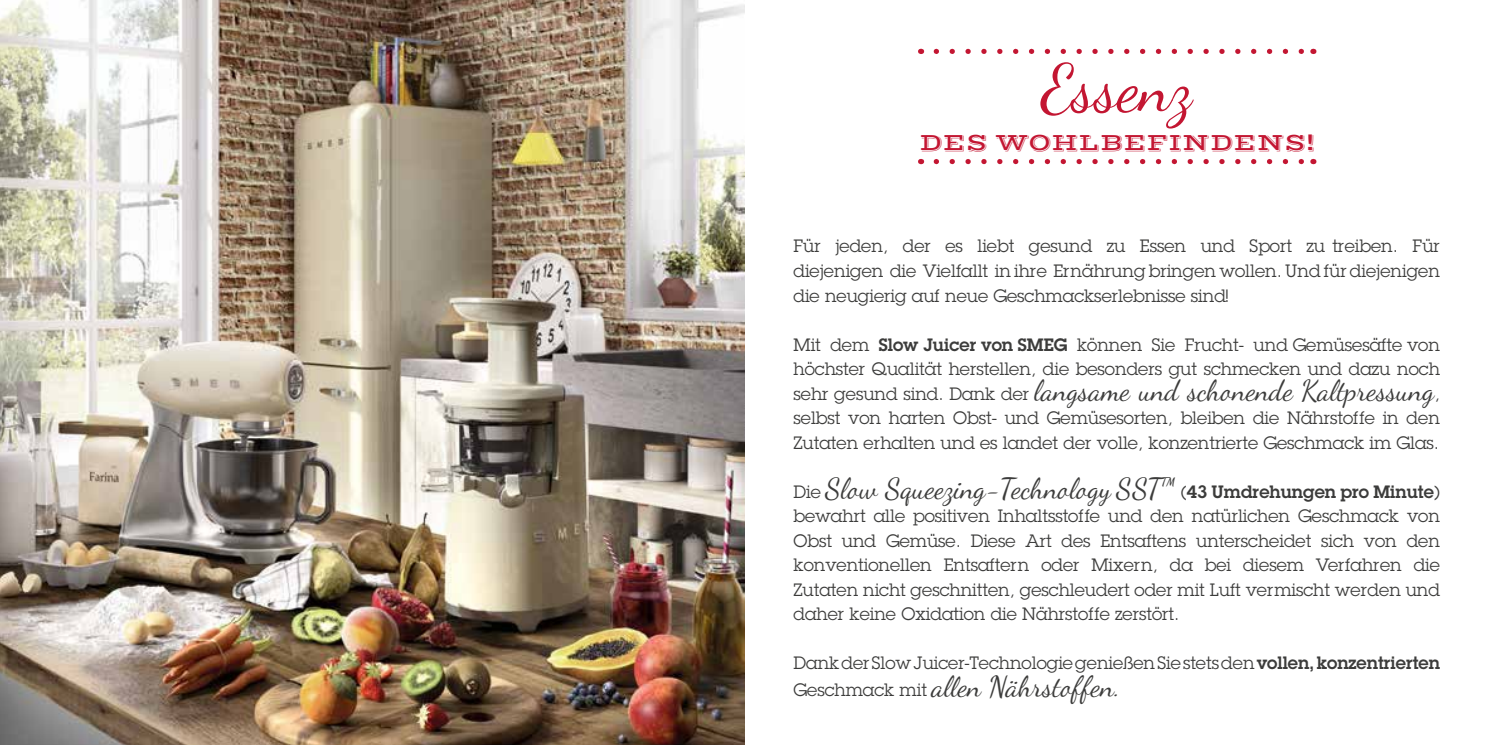
<style>
.page{position:relative;width:1489px;height:745px;background:#fff}
.page>*{position:absolute;margin:0;border:0;box-sizing:border-box;transform-origin:0 0}
.t1{font:66.33px "Dancing Script OT";color:#c31632}
.t2{font:29.05px "Dancing Script OT";color:#3c3c3b}
.t3{font:24.5px "Vast Shadow";color:#c31632}
.t4{font:17.5px/24.5px "Lubalin Graph Std";color:#3c3c3b;text-align:justify}
.s1{font-weight:600}
.s2{font-family:"Lubalin Graph Std";font-size:17.5px}
.s3{font-family:"Lubalin Graph Std";font-weight:600;font-size:17.5px}
</style>
<div class="page">
<svg style="left:936px;top:159px;width:368px;height:5px"></svg>
<svg style="left:936px;top:49px;width:368px;height:5px"></svg>
<img style="left:0;top:0;width:744px;height:744px">
<h1 class="t1" style="left:1040px;top:49px;width:154px">Essenz</h1>
<h3 class="t3" style="left:919px;top:128px;width:396px">DES WOHLBEFINDENS!</h3>
<p class="t4" style="left:793px;top:234px;width:648px">Für jeden, der es liebt gesund zu Essen und Sport zu treiben. Für diejenigen die Vielfallt in ihre Ernährung bringen wollen. Und für diejenigen die neugierig auf neue Geschmackserlebnisse sind!</p>
<p class="t4" style="left:793px;top:332px;width:648px">Mit dem <span class="s1">Slow Juicer von SMEG</span> können Sie Frucht- und Gemüsesäfte von höchster Qualität herstellen, die besonders gut schmecken und dazu noch</p>
<h2 class="t2" style="left:793px;top:372px;width:648px"><span class="s2">sehr gesund sind. Dank der</span> langsame und schonende Kaltpressung<span class="s2">,</span></h2>
<p class="t4" style="left:793px;top:405px;width:648px">selbst von harten Obst- und Gemüsesorten, bleiben die Nährstoffe in den<br>Zutaten erhalten und es landet der volle, konzentrierte Geschmack im Glas.</p>
<h2 class="t2" style="left:793px;top:470px;width:648px"><span class="s2">Die</span> Slow Squeezing-Technology SST™ <span class="s2">(</span><span class="s3">43 Umdrehungen pro Minute</span><span class="s2">)</span></h2>
<p class="t4" style="left:793px;top:503px;width:648px">bewahrt alle positiven Inhaltsstoffe und den natürlichen Geschmack von Obst und Gemüse. Diese Art des Entsaftens unterscheidet sich von den konventionellen Entsaftern oder Mixern, da bei diesem Verfahren die Zutaten nicht geschnitten, geschleudert oder mit Luft vermischt werden und daher keine Oxidation die Nährstoffe zerstört.</p>
<p class="t4" style="left:793px;top:650px;width:648px">Dank der Slow Juicer-Technologie genießen Sie stets den <span class="s1">vollen, konzentrierten</span></p>
<h2 class="t2" style="left:793px;top:668px;width:327px"><span class="s2">Geschmack mit</span> allen Nährstoffen.</h2>
</div>
